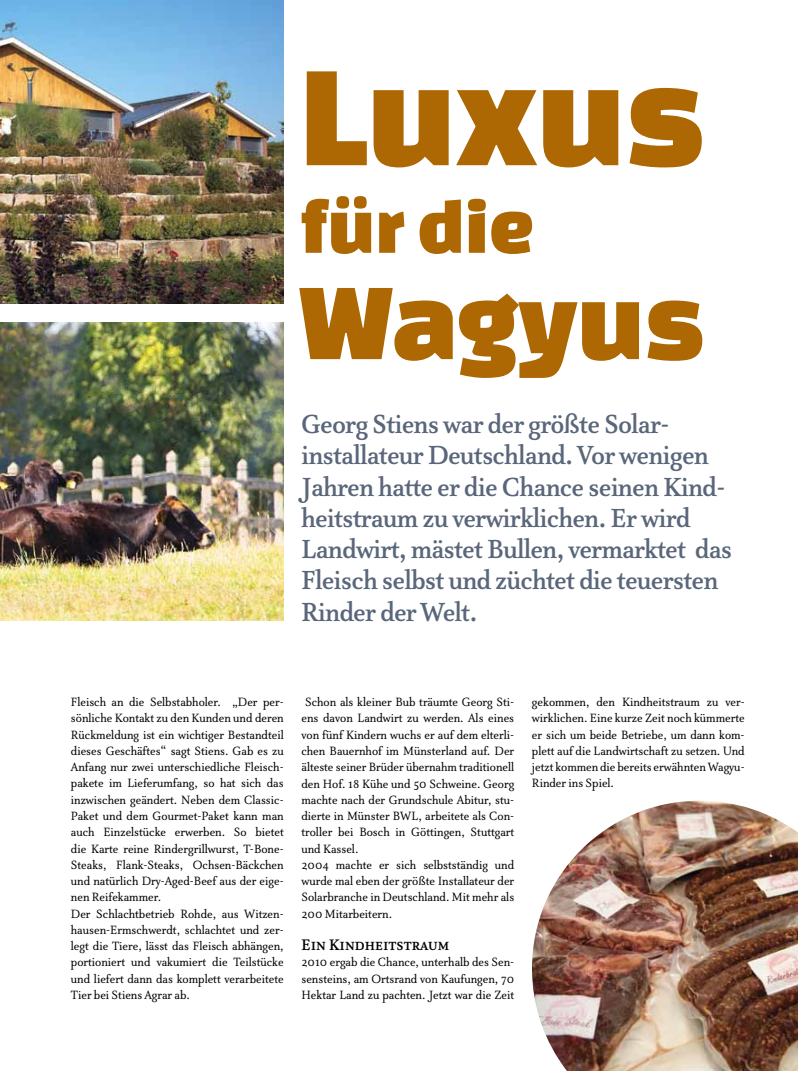
<style>
.page{position:relative;width:798px;height:1071px;background:#fff}
.page>*{position:absolute;margin:0;border:0;box-sizing:border-box;transform-origin:0 0}
.t1{font:150px "Changa One";color:#ad6804}
.t2{font:113.75px "Changa One";color:#ad6804}
.t3{font:80px "Changa One";color:#ad6804}
.t4{font:500 30px/31.2px "Atma Serif OT";letter-spacing:-.01em;color:#5a667a}
.t5{font:500 17.5px "Atma Serif OT";color:#000}
.t6{font:13.75px/16.2px "Atma Serif OT";color:#000}
</style>
<div class="page">
<img style="left:0;top:322px;width:283px;height:298px">
<img style="left:0;top:0;width:283px;height:303px">
<img style="left:532px;top:800px;width:265px;height:270px">
<h1 class="t1" style="left:299px;top:33px;width:407px">Luxus</h1>
<h3 class="t3" style="left:299px;top:182px;width:236px">für die</h3>
<h2 class="t2" style="left:299px;top:258px;width:406px">Wagyus</h2>
<p class="t4" style="left:301px;top:408px;width:432px">Georg Stiens war der größte Solar&shy;installateur Deutschland. Vor wenigen Jahren hatte er die Chance seinen Kind&shy;heitstraum zu verwirklichen. Er wird Landwirt, mästet Bullen, vermarktet das Fleisch selbst und züchtet die teuersten Rinder der Welt.</p>
<p class="t6" style="left:71px;top:694px;width:214px">Fleisch an die Selbstabholer. „Der per&shy;sönliche Kontakt zu den Kunden und deren Rückmeldung ist ein wichtiger Bestandteil dieses Geschäftes“ sagt Stiens. Gab es zu Anfang nur zwei unterschiedliche Fleisch&shy;pakete im Lieferumfang, so hat sich das inzwischen geändert. Neben dem Classic-Paket und dem Gourmet-Paket kann man auch Einzelstücke erwerben. So bietet die Karte reine Rindergrillwurst, T-Bone-Steaks, Flank-Steaks, Ochsen-Bäckchen und natürlich Dry-Aged-Beef aus der eige&shy;nen Reifekammer.<br>Der Schlachtbetrieb Rohde, aus Witzen&shy;hausen-Ermschwerdt, schlachtet und zer&shy;legt die Tiere, lässt das Fleisch abhängen, portioniert und vakumiert die Teilstücke und liefert dann das komplett verarbeitete Tier bei Stiens Agrar ab.</p>
<p class="t6" style="left:301px;top:694px;width:214px">Schon als kleiner Bub träumte Georg Sti&shy;ens davon Landwirt zu werden. Als eines von fünf Kindern wuchs er auf dem elterli&shy;chen Bauernhof im Münsterland auf. Der älteste seiner Brüder übernahm traditionell den Hof. 18 Kühe und 50 Schweine. Georg machte nach der Grundschule Abitur, stu&shy;dierte in Münster BWL, arbeitete als Con&shy;troller bei Bosch in Göttingen, Stuttgart und Kassel.<br>2004 machte er sich selbstständig und wurde mal eben der größte Installateur der Solarbranche in Deutschland. Mit mehr als 200 Mitarbeitern.</p>
<p class="t5" style="left:301px;top:934px;width:149px">Ein Kindheitstraum</p>
<p class="t6" style="left:301px;top:954px;width:214px;text-align:justify">2010 ergab die Chance, unterhalb des Sen&shy;sensteins, am Ortsrand von Kaufungen, 70<br>Hektar Land zu pachten. Jetzt war die Zeit</p>
<p class="t6" style="left:531px;top:694px;width:214px;text-align:justify">gekommen, den Kindheitstraum zu ver&shy;wirklichen. Eine kurze Zeit noch kümmerte er sich um beide Betriebe, um dann kom&shy;plett auf die Landwirtschaft zu setzen. Und jetzt kommen die bereits erwähnten Wagyu-Rinder ins Spiel.</p>
</div>
